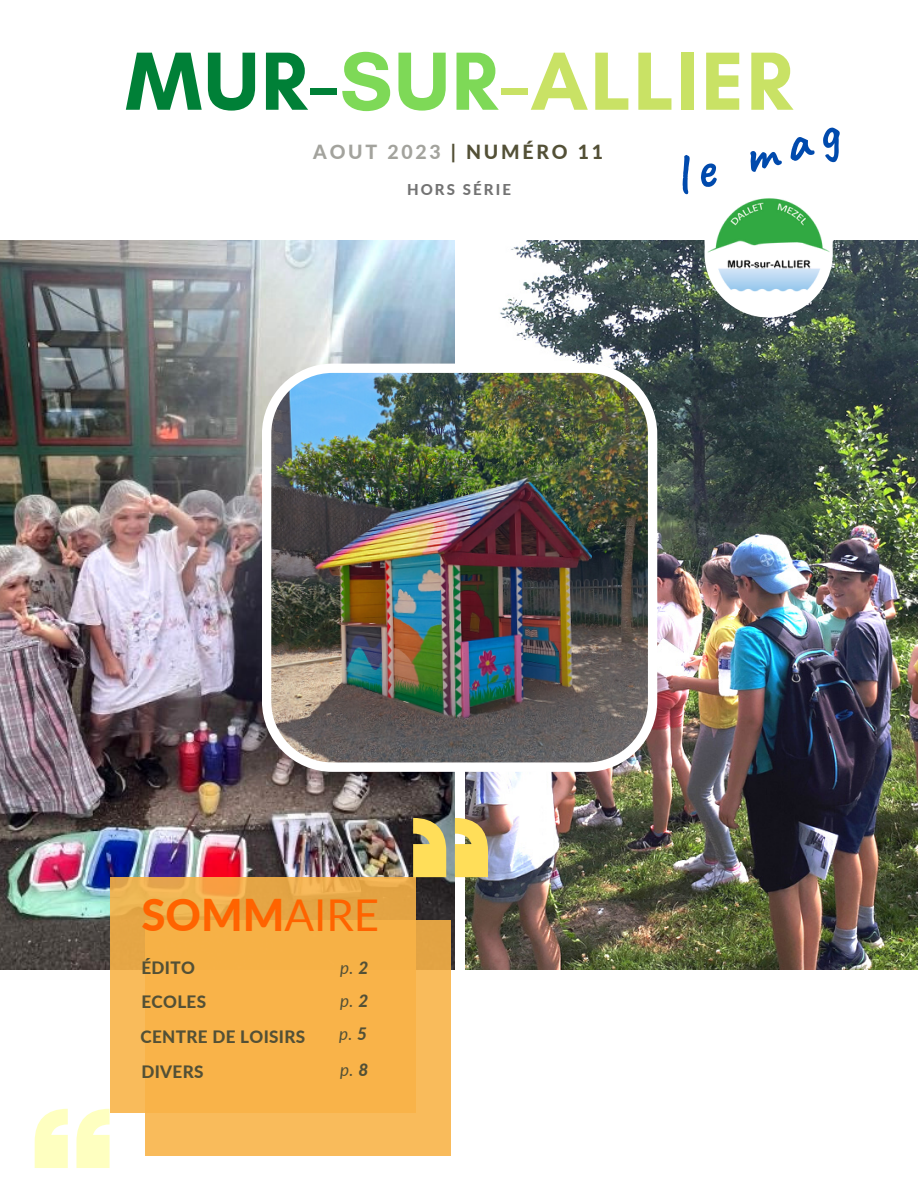
<style>
.page{position:relative;width:918px;height:1188px;background:#fff}
.page>*{position:absolute;margin:0;border:0;box-sizing:border-box;transform-origin:0 0}
.t1{font:700 84px "Glacial Indifference";letter-spacing:.025em;color:#c9e265}
.t2{font:700 56.25px "Caveat";color:#004aad}
.t3{font:800 43.8px "Lato";color:#ff6300}
.t4{font:800 19.5px "Lato";letter-spacing:.14em;color:#535036}
.t5{font:800 17.1px "Lato";letter-spacing:.02em;color:#535036}
.t6{font:italic 17.1px "Lato";color:#535036}
.t7{font:800 15px "Lato";letter-spacing:.14em;color:#737373}
.s1{color:#008037}
.s2{color:#7ed957}
.s3{color:#a3a39d}
.s4{font-weight:400}
.s5{font-weight:800}
</style>
<div class="page">
<img style="left:466px;top:240px;width:452px;height:729px">
<img style="left:0;top:240px;width:454px;height:729px">
<div style="left:705px;top:189px;width:128px;height:129px;background:#fff;border-radius:50%"></div>
<img style="left:695px;top:198px;width:148px;height:110px">
<img style="left:262px;top:364px;width:395px;height:408px">
<svg style="left:145px;top:920px;width:306px;height:235px;fill:#f9bb5b"></svg>
<svg style="left:35px;top:1109px;width:75px;height:59px"></svg>
<svg style="left:110px;top:877px;width:305px;height:235px;fill:#f9b349"></svg>
<svg style="left:413px;top:818px;width:75px;height:59px"></svg>
<p class="t1" style="left:125px;top:30px;width:669px"><span class="s1">MUR-</span><span class="s2">SUR</span>-ALLIER</p>
<p class="t4" style="left:313px;top:140px;width:291px"><span class="s3">AOUT 2023</span> | NUMÉRO 11</p>
<p class="t7" style="left:407px;top:180px;width:105px">HORS SÉRIE</p>
<p class="t2" style="left:665px;top:143px;width:169px;rotate:-16deg">le mag</p>
<p class="t3" style="left:141px;top:888px;width:239px">SOMM<span class="s4">AIRE</span></p>
<p class="t5" style="left:141px;top:957px;width:55px">ÉDITO</p>
<p class="t6" style="left:340px;top:957px;width:29px">p. <span class="s5">2</span></p>
<p class="t5" style="left:141px;top:991px;width:66px">ECOLES</p>
<p class="t6" style="left:340px;top:990px;width:29px">p. <span class="s5">2</span></p>
<p class="t5" style="left:140px;top:1026px;width:166px">CENTRE DE LOISIRS</p>
<p class="t6" style="left:339px;top:1023px;width:29px">p. <span class="s5">5</span></p>
<p class="t5" style="left:141px;top:1061px;width:64px">DIVERS</p>
<p class="t6" style="left:340px;top:1059px;width:29px">p. <span class="s5">8</span></p>
</div>
